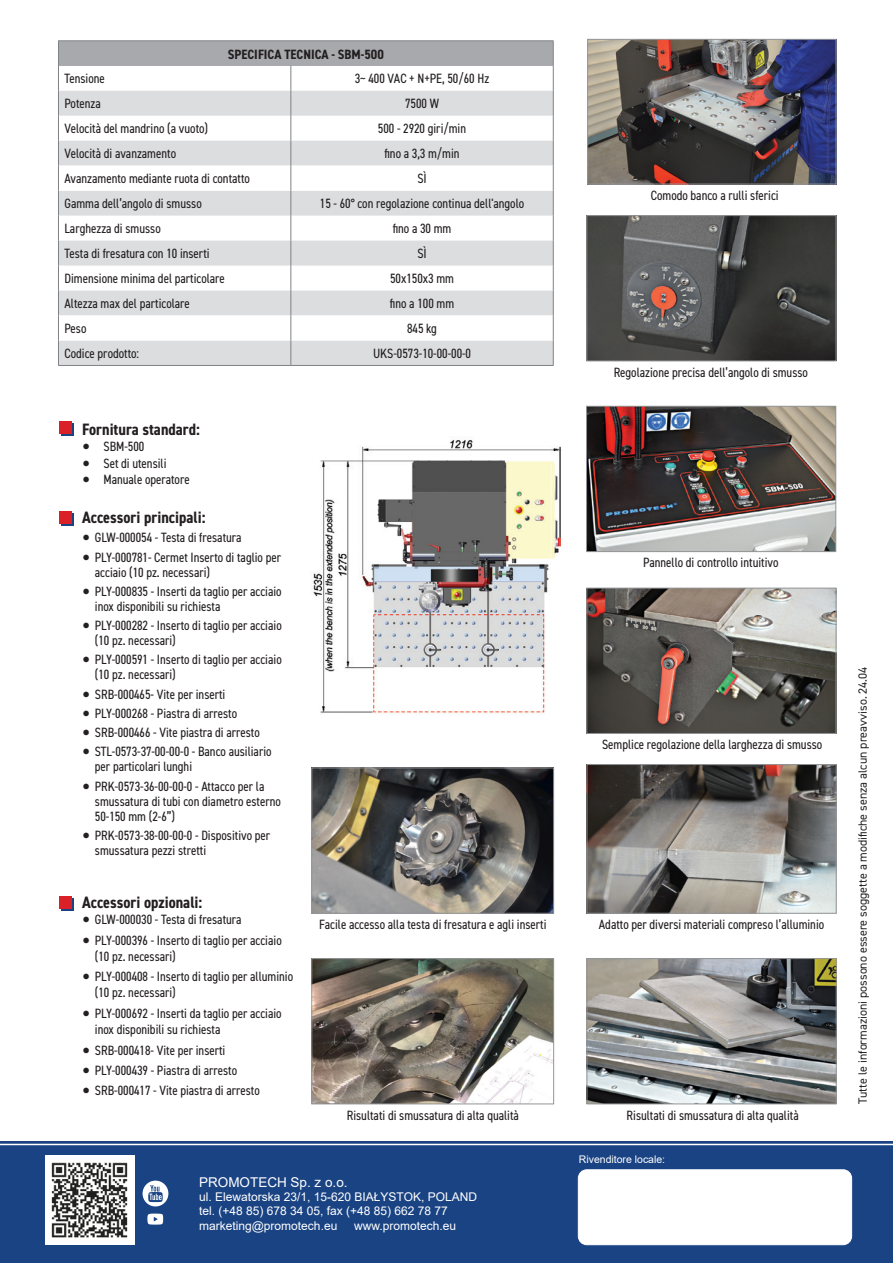
<style>
.page{position:relative;width:893px;height:1263px;background:#fff}
.page>*{position:absolute;margin:0;border:0;box-sizing:border-box;transform-origin:0 0}
.tekst_ulotka_promotech{font:700 condensed 16.5px "DIN2014";color:#231f20}
.tekst_ulotka_2{font:700 condensed 16.5px "DIN2014";color:#231f20}
.tekst_ulotka_promotech-2{font:condensed 13.5px/15px "DIN2014";color:#231f20}
.w_tabelce_tresc{font:condensed 13.5px "DIN2014";color:#231f20}
.Styl_akapitowy5{font:700 condensed 13.5px "DIN2014";color:#231f20}
.t1{font:13.5px "Arial";color:#fff}
.t2{font:12px "Arial";color:#fff}
.t3{font:12px "DIN2014";color:#231f20}
.t4{font:10.5px "Arial";color:#fff}
.s1{font-family:"Minion Pro";font-stretch:normal;font-size:21px}
</style>
<div class="page">
<div style="left:58px;top:41px;width:495px;height:25px;background:#a8a9ad"></div>
<svg style="left:59px;top:91px;width:494px;height:274px;fill:#dcdddf"></svg>
<svg style="left:59px;top:166px;width:494px;height:174px"></svg>
<hr style="left:58px;top:40px;width:233px;height:1px;background:#808285">
<hr style="left:291px;top:40px;width:263px;height:1px;background:#808285">
<svg style="left:58px;top:41px;width:1px;height:324px"></svg>
<svg style="left:290px;top:66px;width:1px;height:299px"></svg>
<svg style="left:553px;top:41px;width:1px;height:324px"></svg>
<hr style="left:58px;top:365px;width:233px;height:1px;background:#808285">
<hr style="left:291px;top:365px;width:263px;height:1px;background:#808285">
<div style="left:61px;top:423px;width:13px;height:13px;background:#1a4383"></div>
<div style="left:59px;top:421px;width:13px;height:13px;background:#da2128"></div>
<div style="left:61px;top:513px;width:13px;height:13px;background:#1a4383"></div>
<div style="left:59px;top:511px;width:13px;height:13px;background:#da2128"></div>
<div style="left:61px;top:898px;width:13px;height:12px;background:#1a4383"></div>
<div style="left:59px;top:896px;width:13px;height:13px;background:#da2128"></div>
<img style="left:313px;top:769px;width:239px;height:143px">
<div style="left:311px;top:767px;width:243px;height:147px;border:1px solid #939598"></div>
<img style="left:589px;top:960px;width:246px;height:142px">
<div style="left:587px;top:958px;width:250px;height:146px;border:1px solid #939598"></div>
<img style="left:313px;top:960px;width:239px;height:142px">
<div style="left:311px;top:958px;width:243px;height:146px;border:1px solid #939598"></div>
<img style="left:588px;top:408px;width:246px;height:142px">
<div style="left:586px;top:406px;width:250px;height:146px;border:1px solid #939598"></div>
<img style="left:588px;top:590px;width:246px;height:142px">
<div style="left:586px;top:588px;width:250px;height:146px;border:1px solid #939598"></div>
<img style="left:588px;top:217px;width:246px;height:142px">
<div style="left:586px;top:215px;width:250px;height:146px;border:1px solid #939598"></div>
<img style="left:589px;top:766px;width:245px;height:145px">
<div style="left:587px;top:764px;width:249px;height:149px;border:1px solid #939598"></div>
<img style="left:590px;top:41px;width:244px;height:141px">
<div style="left:588px;top:39px;width:248px;height:145px;border:1px solid #939598"></div>
<img style="left:313px;top:439px;width:248px;height:274px">
<div style="left:0;top:1141px;width:893px;height:122px;background:#1a4383"></div>
<img style="left:45px;top:1155px;width:90px;height:90px">
<div style="left:578px;top:1170px;width:274px;height:75px;background:#fff;border-radius:9px"></div>
<div style="left:578px;top:1169px;width:274px;height:76px;border:1px solid #fff;border-radius:9px"></div>
<svg style="left:143px;top:1180px;width:25px;height:26px"></svg>
<svg style="left:147px;top:1213px;width:16px;height:11px"></svg>
<hr style="left:0;top:1144px;width:893px;height:1px;background:#fff">
<p class="Styl_akapitowy5" style="left:228px;top:45px;width:157px">SPECIFICA TECNICA - SBM-500</p>
<p class="w_tabelce_tresc" style="left:64px;top:70px;width:42px">Tensione</p>
<p class="w_tabelce_tresc" style="left:355px;top:70px;width:136px">3~ 400 VAC + N+PE, 50/60 Hz</p>
<p class="w_tabelce_tresc" style="left:64px;top:95px;width:38px">Potenza</p>
<p class="w_tabelce_tresc" style="left:405px;top:95px;width:35px">7500 W</p>
<p class="w_tabelce_tresc" style="left:64px;top:120px;width:145px">Velocità del mandrino (a vuoto)</p>
<p class="w_tabelce_tresc" style="left:378px;top:120px;width:90px">500 - 2920 giri/min</p>
<p class="w_tabelce_tresc" style="left:64px;top:145px;width:113px">Velocità di avanzamento</p>
<p class="w_tabelce_tresc" style="left:384px;top:145px;width:77px">fino a 3,3 m/min</p>
<p class="w_tabelce_tresc" style="left:64px;top:170px;width:187px">Avanzamento mediante ruota di contatto</p>
<p class="w_tabelce_tresc" style="left:417px;top:170px;width:11px">SÌ</p>
<p class="w_tabelce_tresc" style="left:64px;top:195px;width:139px">Gamma dell’angolo di smusso</p>
<p class="w_tabelce_tresc" style="left:320px;top:195px;width:206px">15 - 60° con regolazione continua dell'angolo</p>
<p class="w_tabelce_tresc" style="left:64px;top:220px;width:98px">Larghezza di smusso</p>
<p class="w_tabelce_tresc" style="left:393px;top:220px;width:60px">fino a 30 mm</p>
<p class="w_tabelce_tresc" style="left:64px;top:245px;width:147px">Testa di fresatura con 10 inserti</p>
<p class="w_tabelce_tresc" style="left:417px;top:245px;width:11px">SÌ</p>
<p class="w_tabelce_tresc" style="left:64px;top:270px;width:162px">Dimensione minima del particolare</p>
<p class="w_tabelce_tresc" style="left:390px;top:270px;width:65px">50x150x3 mm</p>
<p class="w_tabelce_tresc" style="left:64px;top:295px;width:127px">Altezza max del particolare</p>
<p class="w_tabelce_tresc" style="left:390px;top:295px;width:66px">fino a 100 mm</p>
<p class="w_tabelce_tresc" style="left:64px;top:320px;width:23px">Peso</p>
<p class="w_tabelce_tresc" style="left:407px;top:320px;width:31px">845 kg</p>
<p class="w_tabelce_tresc" style="left:64px;top:345px;width:76px">Codice prodotto:</p>
<p class="w_tabelce_tresc" style="left:373px;top:345px;width:100px">UKS-0573-10-00-00-0</p>
<p class="tekst_ulotka_2" style="left:82px;top:419px;width:119px">Fornitura standard:</p>
<p class="tekst_ulotka_promotech-2" style="left:82px;top:439px;width:64px"><span class="s1">•</span> SBM-500</p>
<p class="tekst_ulotka_promotech-2" style="left:82px;top:455px;width:86px"><span class="s1">•</span> Set di utensili</p>
<p class="tekst_ulotka_promotech-2" style="left:82px;top:471px;width:109px"><span class="s1">•</span> Manuale operatore</p>
<p class="tekst_ulotka_promotech" style="left:82px;top:506px;width:125px">Accessori principali:</p>
<p class="tekst_ulotka_promotech-2" style="left:82px;top:530px;width:161px"><span class="s1">•</span> GLW-000054 - Testa di fresatura</p>
<p class="tekst_ulotka_promotech-2" style="left:95px;top:549px;width:188px;text-indent:-13px"><span class="s1">•</span> PLY-000781- Cermet Inserto di taglio per acciaio (10 pz. necessari)</p>
<p class="tekst_ulotka_promotech-2" style="left:95px;top:583px;width:188px;text-indent:-13px"><span class="s1">•</span> PLY-000835 - Inserti da taglio per acciaio inox disponibili su richiesta</p>
<p class="tekst_ulotka_promotech-2" style="left:95px;top:617px;width:188px;text-indent:-13px"><span class="s1">•</span> PLY-000282 - Inserto di taglio per acciaio (10 pz. necessari)</p>
<p class="tekst_ulotka_promotech-2" style="left:95px;top:652px;width:188px;text-indent:-13px"><span class="s1">•</span> PLY-000591 - Inserto di taglio per acciaio (10 pz. necessari)</p>
<p class="tekst_ulotka_promotech-2" style="left:82px;top:686px;width:145px"><span class="s1">•</span> SRB-000465- Vite per inserti</p>
<p class="tekst_ulotka_promotech-2" style="left:82px;top:705px;width:156px"><span class="s1">•</span> PLY-000268 - Piastra di arresto</p>
<p class="tekst_ulotka_promotech-2" style="left:82px;top:724px;width:179px"><span class="s1">•</span> SRB-000466 - Vite piastra di arresto</p>
<p class="tekst_ulotka_promotech-2" style="left:95px;top:744px;width:178px;text-indent:-13px"><span class="s1">•</span> STL-0573-37-00-00-0 - Banco ausiliario per particolari lunghi</p>
<p class="tekst_ulotka_promotech-2" style="left:95px;top:778px;width:187px;text-indent:-13px"><span class="s1">•</span> PRK-0573-36-00-00-0 - Attacco per la smussatura di tubi con diametro esterno<br>50-150 mm (2-6”)</p>
<p class="tekst_ulotka_promotech-2" style="left:95px;top:827px;width:177px;text-indent:-13px"><span class="s1">•</span> PRK-0573-38-00-00-0 - Dispositivo per smussatura pezzi stretti</p>
<p class="tekst_ulotka_promotech" style="left:82px;top:891px;width:122px">Accessori opzionali:</p>
<p class="tekst_ulotka_promotech-2" style="left:82px;top:911px;width:161px"><span class="s1">•</span> GLW-000030 - Testa di fresatura</p>
<p class="tekst_ulotka_promotech-2" style="left:95px;top:931px;width:188px;line-height:16.2px;text-indent:-13px"><span class="s1">•</span> PLY-000396 - Inserto di taglio per acciaio (10 pz. necessari)</p>
<p class="tekst_ulotka_promotech-2" style="left:95px;top:968px;width:200px;line-height:16.2px;text-indent:-13px"><span class="s1">•</span> PLY-000408 - Inserto di taglio per alluminio (10 pz. necessari)</p>
<p class="tekst_ulotka_promotech-2" style="left:95px;top:1005px;width:188px;line-height:16.2px;text-indent:-13px"><span class="s1">•</span> PLY-000692 - Inserti da taglio per acciaio inox disponibili su richiesta</p>
<p class="tekst_ulotka_promotech-2" style="left:82px;top:1042px;width:145px"><span class="s1">•</span> SRB-000418- Vite per inserti</p>
<p class="tekst_ulotka_promotech-2" style="left:82px;top:1062px;width:156px"><span class="s1">•</span> PLY-000439 - Piastra di arresto</p>
<p class="tekst_ulotka_promotech-2" style="left:82px;top:1083px;width:179px"><span class="s1">•</span> SRB-000417 - Vite piastra di arresto</p>
<p class="tekst_ulotka_promotech-2" style="left:319px;top:916px;width:229px">Facile accesso alla testa di fresatura e agli inserti</p>
<p class="tekst_ulotka_promotech-2" style="left:651px;top:187px;width:129px">Comodo banco a rulli sferici</p>
<p class="tekst_ulotka_promotech-2" style="left:614px;top:364px;width:196px">Regolazione precisa dell’angolo di smusso</p>
<p class="tekst_ulotka_promotech-2" style="left:643px;top:555px;width:137px">Pannello di controllo intuitivo</p>
<p class="tekst_ulotka_promotech-2" style="left:602px;top:737px;width:222px">Semplice regolazione della larghezza di smusso</p>
<p class="tekst_ulotka_promotech-2" style="left:599px;top:916px;width:227px">Adatto per diversi materiali compreso l’alluminio</p>
<p class="tekst_ulotka_promotech-2" style="left:347px;top:1107px;width:174px">Risultati di smussatura di alta qualità</p>
<p class="tekst_ulotka_promotech-2" style="left:627px;top:1107px;width:174px">Risultati di smussatura di alta qualità</p>
<p class="t1" style="left:199px;top:1172px;width:150px">PROMOTECH Sp. z o.o.</p>
<p class="t2" style="left:199px;top:1188px;width:279px">ul. Elewatorska 23/1, 15-620 BIAŁYSTOK, POLAND</p>
<p class="t2" style="left:199px;top:1203px;width:250px">tel. (+48 85) 678 34 05, fax (+48 85) 662 78 77</p>
<p class="t2" style="left:199px;top:1217px;width:140px">marketing@promotech.eu</p>
<p class="t2" style="left:354px;top:1217px;width:104px">www.promotech.eu</p>
<p class="t4" style="left:579px;top:1152px;width:88px">Rivenditore locale:</p>
<p class="t3" style="left:855px;top:1104px;width:439px;rotate:-90deg">Tutte le informazioni possono essere soggette a modifiche senza alcun preavviso. 24.04</p>
</div>
